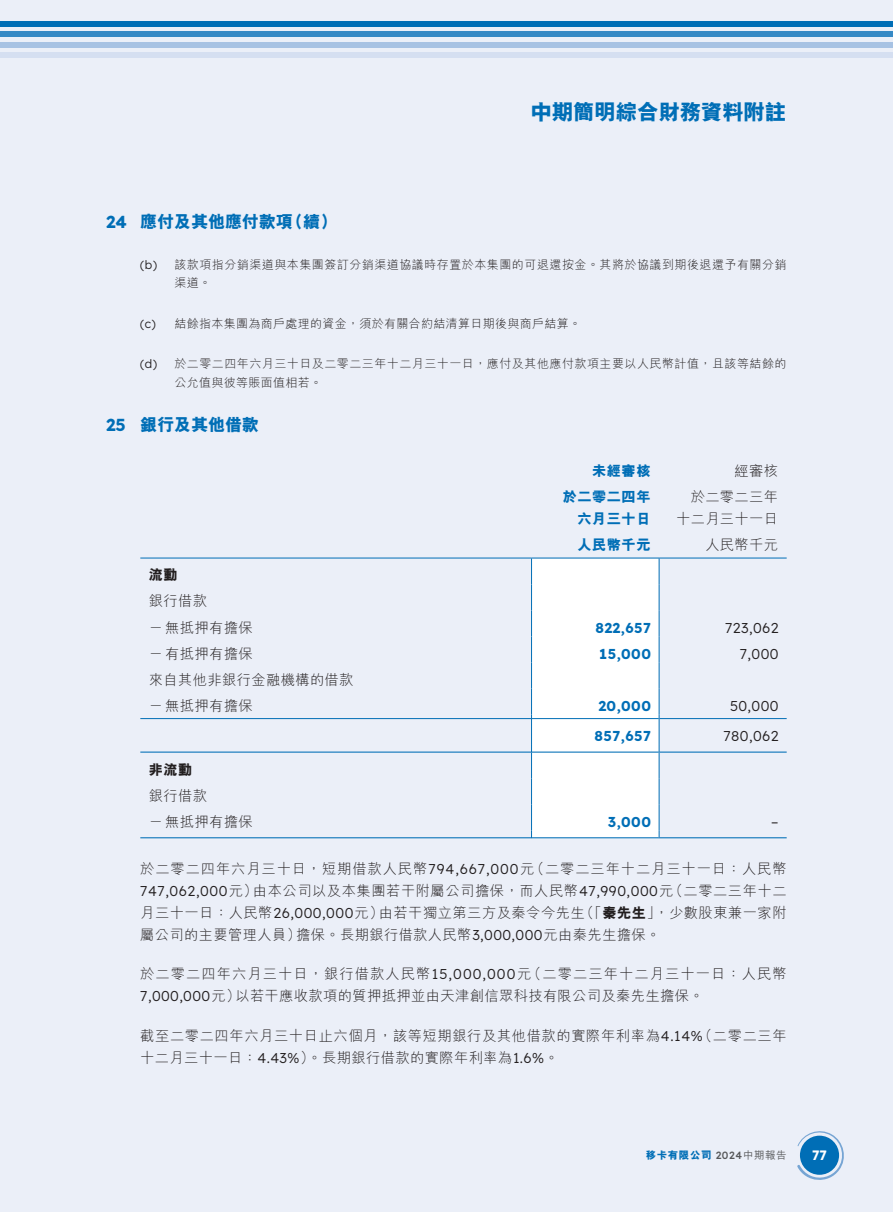
<style>
.page{position:relative;width:893px;height:1212px;background:#ebeff8}
.page>*{position:absolute;margin:0;border:0;box-sizing:border-box;transform-origin:0 0}
.t1{font:800 21.75px "M Hei HK";letter-spacing:-.02em;color:#006eb6}
.t2{font:800 17.25px "M Hei HK";letter-spacing:-.02em;color:#006eb6}
.t3{font:300 14.25px/21.8px "M Hei HK";letter-spacing:.03em;color:#231f20}
.t4{font:700 14.25px "Lexend";letter-spacing:.03em;color:#006eb6}
.t5{font:300 14.25px "Lexend";letter-spacing:.03em;color:#231f20}
.t6{font:800 14.25px/21.8px "M Hei HK";letter-spacing:.03em;color:#006eb6;text-align:right}
.t7{font:800 14.25px "M Hei HK";color:#231f20}
.t8{font:700 13.5px "Lexend";color:#fff}
.t9{font:300 12px/18.8px "M Hei HK";letter-spacing:.04em;color:#231f20}
.t10{font:800 10.5px "M Hei HK";letter-spacing:.05em;color:#006eb6}
.s1{font-family:"Lexend";font-weight:700}
.s2{font-family:"Lexend"}
.s3{font-weight:800}
.s4{font-family:"Lexend";font-weight:500;color:#57585a}
.s5{font-weight:500;color:#57585a}
</style>
<div class="page">
<div style="left:0;top:21px;width:893px;height:6px;background:#006eb6"></div>
<div style="left:0;top:31px;width:893px;height:6px;background:#3689c5"></div>
<div style="left:0;top:42px;width:893px;height:6px;background:#a7c2e3"></div>
<div style="left:0;top:52px;width:893px;height:6px;background:#d5dff1"></div>
<svg style="left:797px;top:1131px;width:47px;height:49px"></svg>
<div style="left:531px;top:559px;width:129px;height:279px;background:#fff"></div>
<hr style="left:140px;top:558px;width:391px;height:1px;background:#006eb6">
<hr style="left:531px;top:558px;width:128px;height:1px;background:#006eb6">
<hr style="left:659px;top:558px;width:128px;height:1px;background:#006eb6">
<hr style="left:140px;top:718px;width:391px;height:1px;background:#006eb6">
<hr style="left:532px;top:718px;width:127px;height:1px;background:#006eb6">
<hr style="left:659px;top:718px;width:128px;height:1px;background:#006eb6">
<hr style="left:140px;top:751px;width:391px;height:2px;background:#006eb6">
<hr style="left:532px;top:751px;width:127px;height:2px;background:#006eb6">
<hr style="left:659px;top:751px;width:128px;height:2px;background:#006eb6">
<hr style="left:140px;top:837px;width:391px;height:1px;background:#006eb6">
<hr style="left:532px;top:837px;width:127px;height:1px;background:#006eb6">
<hr style="left:659px;top:837px;width:128px;height:1px;background:#006eb6">
<h1 class="t1" style="left:530px;top:101px;width:258px">中期簡明綜合財務資料附註</h1>
<p class="t2" style="left:106px;top:213px;width:233px"><span class="s1">24</span> 應付及其他應付款項（續）</p>
<p class="t9" style="left:174px;top:255px;width:614px;text-indent:-34px"><span class="s2">(b)</span> 該款項指分銷渠道與本集團簽訂分銷渠道協議時存置於本集團的可退還按金。其將於協議到期後退還予有關分銷渠道。</p>
<p class="t9" style="left:140px;top:314px;width:442px"><span class="s2">(c)</span> 結餘指本集團為商戶處理的資金，須於有關合約結清算日期後與商戶結算。</p>
<p class="t9" style="left:174px;top:354px;width:614px;text-indent:-34px"><span class="s2">(d)</span> 於二零二四年六月三十日及二零二三年十二月三十一日，應付及其他應付款項主要以人民幣計值，且該等結餘的公允值與彼等賬面值相若。</p>
<p class="t2" style="left:106px;top:415px;width:154px"><span class="s1">25</span> 銀行及其他借款</p>
<p class="t6" style="left:592px;top:460px;width:60px">未經審核</p>
<p class="t3" style="left:735px;top:460px;width:45px">經審核</p>
<p class="t6" style="left:563px;top:486px;width:89px">於二零二四年六月三十日</p>
<p class="t3" style="left:676px;top:486px;width:104px;text-align:right">於二零二三年十二月三十一日</p>
<p class="t6" style="left:577px;top:534px;width:75px">人民幣千元</p>
<p class="t3" style="left:705px;top:534px;width:74px">人民幣千元</p>
<p class="t7" style="left:149px;top:568px;width:30px">流動</p>
<p class="t3" style="left:149px;top:588px;width:105px;line-height:26px">銀行借款<br>－無抵押有擔保</p>
<p class="t4" style="left:595px;top:617px;width:57px">822,657</p>
<p class="t5" style="left:725px;top:617px;width:55px">723,062</p>
<p class="t3" style="left:149px;top:642px;width:105px">－有抵押有擔保</p>
<p class="t4" style="left:599px;top:643px;width:53px">15,000</p>
<p class="t5" style="left:740px;top:643px;width:40px">7,000</p>
<p class="t3" style="left:149px;top:666px;width:206px;line-height:26px">來自其他非銀行金融機構的借款－無抵押有擔保</p>
<p class="t4" style="left:598px;top:695px;width:54px">20,000</p>
<p class="t5" style="left:730px;top:695px;width:50px">50,000</p>
<p class="t4" style="left:595px;top:726px;width:58px">857,657</p>
<p class="t5" style="left:724px;top:726px;width:56px">780,062</p>
<p class="t7" style="left:149px;top:762px;width:45px">非流動</p>
<p class="t3" style="left:149px;top:782px;width:105px;line-height:26px">銀行借款<br>－無抵押有擔保</p>
<p class="t4" style="left:608px;top:811px;width:45px">3,000</p>
<p class="t5" style="left:771px;top:811px;width:9px">–</p>
<p class="t3" style="left:140px;top:858px;width:648px;text-align:justify">於二零二四年六月三十日，短期借款人民幣<span class="s2">794,667,000</span>元（二零二三年十二月三十一日：人民幣<span class="s2">747,062,000</span>元）由本公司以及本集團若干附屬公司擔保，而人民幣<span class="s2">47,990,000</span>元（二零二三年十二月三十一日：人民幣<span class="s2">26,000,000</span>元）由若干獨立第三方及秦令今先生（「<span class="s3">秦先生</span>」，少數股東兼一家附屬公司的主要管理人員）擔保。長期銀行借款人民幣<span class="s2">3,000,000</span>元由秦先生擔保。</p>
<p class="t3" style="left:140px;top:963px;width:648px">於二零二四年六月三十日，銀行借款人民幣<span class="s2">15,000,000</span>元（二零二三年十二月三十一日：人民幣<br><span class="s2">7,000,000</span>元）以若干應收款項的質押抵押並由天津創信眾科技有限公司及秦先生擔保。</p>
<p class="t3" style="left:140px;top:1024px;width:648px">截至二零二四年六月三十日止六個月，該等短期銀行及其他借款的實際年利率為<span class="s2">4.14%</span>（二零二三年十二月三十一日：<span class="s2">4.43%</span>）。長期銀行借款的實際年利率為<span class="s2">1.6%</span>。</p>
<p class="t10" style="left:646px;top:1150px;width:142px">移卡有限公司 <span class="s4">2024</span><span class="s5">中期報告</span></p>
<p class="t8" style="left:812px;top:1146px;width:17px">77</p>
</div>
